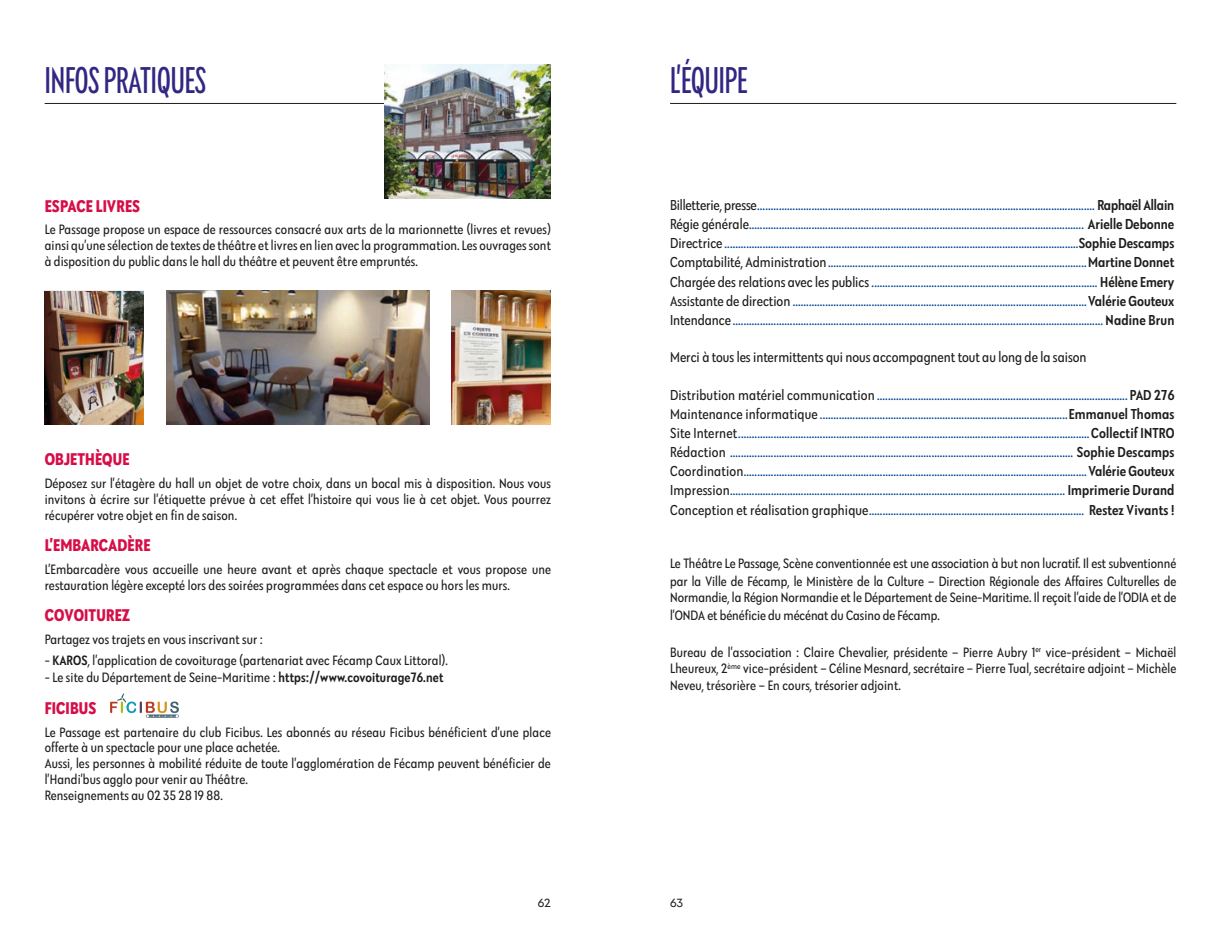
<style>
.page{position:relative;width:1221px;height:933px;background:#fff}
.page>*{position:absolute;margin:0;border:0;box-sizing:border-box;transform-origin:0 0}
.t1{font:condensed 38.5px "Galatea";color:#312783}
.t2{font:700 condensed 17.5px "Galatea";letter-spacing:.005em;color:#d60e47}
.t3{font:condensed 14.88px/19.2px "Galatea";letter-spacing:.005em;color:#00499a;text-align:justify}
.t4{font:condensed 14.88px "Galatea";color:#1d1d1b}
.t5{font:condensed 14px/15.8px "Galatea";letter-spacing:.01em;color:#1d1d1b;text-align:justify}
.t6{font:12.25px "Galatea";color:#1d1d1b}
.s1{font-weight:500}
.s2{color:#1d1d1b}
.s3{font-weight:500;color:#1d1d1b}
</style>
<div class="page">
<hr style="left:45px;top:103px;width:506px;height:1px;background:#1d1d1b">
<hr style="left:670px;top:103px;width:506px;height:1px;background:#1d1d1b">
<img style="left:385px;top:65px;width:166px;height:133px">
<img style="left:166px;top:290px;width:263px;height:134px">
<img style="left:45px;top:291px;width:99px;height:133px">
<img style="left:451px;top:290px;width:100px;height:134px">
<img style="left:110px;top:693px;width:69px;height:25px">
<h1 class="t1" style="left:45px;top:55px;width:163px">INFOS PRATIQUES</h1>
<p class="t2" style="left:45px;top:194px;width:97px">ESPACE LIVRES</p>
<p class="t5" style="left:45px;top:221px;width:508px">Le Passage propose un espace de ressources consacré aux arts de la marionnette (livres et revues) ainsi qu’une sélection de textes de théâtre et livres en lien avec la programmation. Les ouvrages sont à disposition du public dans le hall du théâtre et peuvent être empruntés.</p>
<p class="t2" style="left:45px;top:448px;width:86px">OBJETHÈQUE</p>
<p class="t5" style="left:45px;top:475px;width:507px">Déposez sur l’étagère du hall un objet de votre choix, dans un bocal mis à disposition. Nous vous invitons à écrire sur l’étiquette prévue à cet effet l’histoire qui vous lie à cet objet. Vous pourrez récupérer votre objet en fin de saison.</p>
<p class="t2" style="left:45px;top:534px;width:107px">L’EMBARCADÈRE</p>
<p class="t5" style="left:45px;top:561px;width:508px">L’Embarcadère vous accueille une heure avant et après chaque spectacle et vous propose une restauration légère excepté lors des soirées programmées dans cet espace ou hors les murs.</p>
<p class="t2" style="left:45px;top:604px;width:87px">COVOITUREZ</p>
<p class="t5" style="left:45px;top:631px;width:220px">Partagez vos trajets en vous inscrivant sur :</p>
<p class="t5" style="left:45px;top:652px;width:405px">- <span class="s1">KAROS</span>, l’application de covoiturage (partenariat avec Fécamp Caux Littoral).</p>
<p class="t5" style="left:45px;top:669px;width:400px">- Le site du Département de Seine-Maritime : <span class="s1">https://www.covoiturage76.net</span></p>
<p class="t2" style="left:45px;top:696px;width:53px">FICIBUS</p>
<p class="t5" style="left:45px;top:723px;width:508px;text-align:left">Le Passage est partenaire du club Ficibus. Les abonnés au réseau Ficibus bénéficient d’une place offerte à un spectacle pour une place achetée.<br>Aussi, les personnes à mobilité réduite de toute l’agglomération de Fécamp peuvent bénéficier de l’Handi’bus agglo pour venir au Théâtre.<br>Renseignements au 02 35 28 19 88.</p>
<h1 class="t1" style="left:670px;top:55px;width:79px">L’ÉQUIPE</h1>
<p class="t3" style="left:670px;top:194px;width:506px"><span class="s2">Billetterie, presse</span>............................................................................................................................ <span class="s3">Raphaël Allain </span><span class="s2">Régie générale</span>........................................................................................................................... <span class="s3">Arielle Debonne </span><span class="s2">Directrice</span> ..................................................................................................................................<span class="s3">Sophie Descamps </span><span class="s2">Comptabilité, Administration</span>...............................................................................................<span class="s3">Martine Donnet </span><span class="s2">Chargée des relations avec les publics</span> ................................................................................... <span class="s3">Hélène Emery </span><span class="s2">Assistante de direction</span> ............................................................................................................<span class="s3">Valérie Gouteux </span><span class="s2">Intendance</span>........................................................................................................................................ <span class="s3">Nadine Brun</span></p>
<p class="t4" style="left:670px;top:347px;width:418px">Merci à tous les intermittents qui nous accompagnent tout au long de la saison</p>
<p class="t3" style="left:670px;top:385px;width:506px"><span class="s2">Distribution matériel communication</span> ............................................................................................ <span class="s3">PAD 276<br></span><span class="s2">Maintenance informatique</span> ...........................................................................................<span class="s3">Emmanuel Thomas </span><span class="s2">Site Internet</span>.................................................................................................................................<span class="s3">Collectif INTRO </span><span class="s2">Rédaction</span> .............................................................................................................................. <span class="s3">Sophie Descamps </span><span class="s2">Coordination</span>..............................................................................................................................<span class="s3">Valérie Gouteux </span><span class="s2">Impression</span>........................................................................................................................... <span class="s3">Imprimerie Durand </span><span class="s2">Conception et réalisation graphique</span>............................................................................... <span class="s3">Restez Vivants !</span></p>
<p class="t5" style="left:670px;top:554px;width:508px;line-height:17.2px">Le Théâtre Le Passage, Scène conventionnée est une association à but non lucratif. Il est subventionné par la Ville de Fécamp, le Ministère de la Culture – Direction Régionale des Affaires Culturelles de Normandie, la Région Normandie et le Département de Seine-Maritime. Il reçoit l’aide de l’ODIA et de l’ONDA et bénéficie du mécénat du Casino de Fécamp.</p>
<p class="t5" style="left:670px;top:643px;width:507px;line-height:16.6px">Bureau de l’association : Claire Chevalier, présidente – Pierre Aubry 1<sup>er</sup> vice-président – Michaël Lheureux, 2<sup>ème</sup> vice-président – Céline Mesnard, secrétaire – Pierre Tual, secrétaire adjoint – Michèle Neveu, trésorière – En cours, trésorier adjoint.</p>
<p class="t6" style="left:537px;top:895px;width:15px">62</p>
<p class="t6" style="left:670px;top:895px;width:15px">63</p>
</div>
